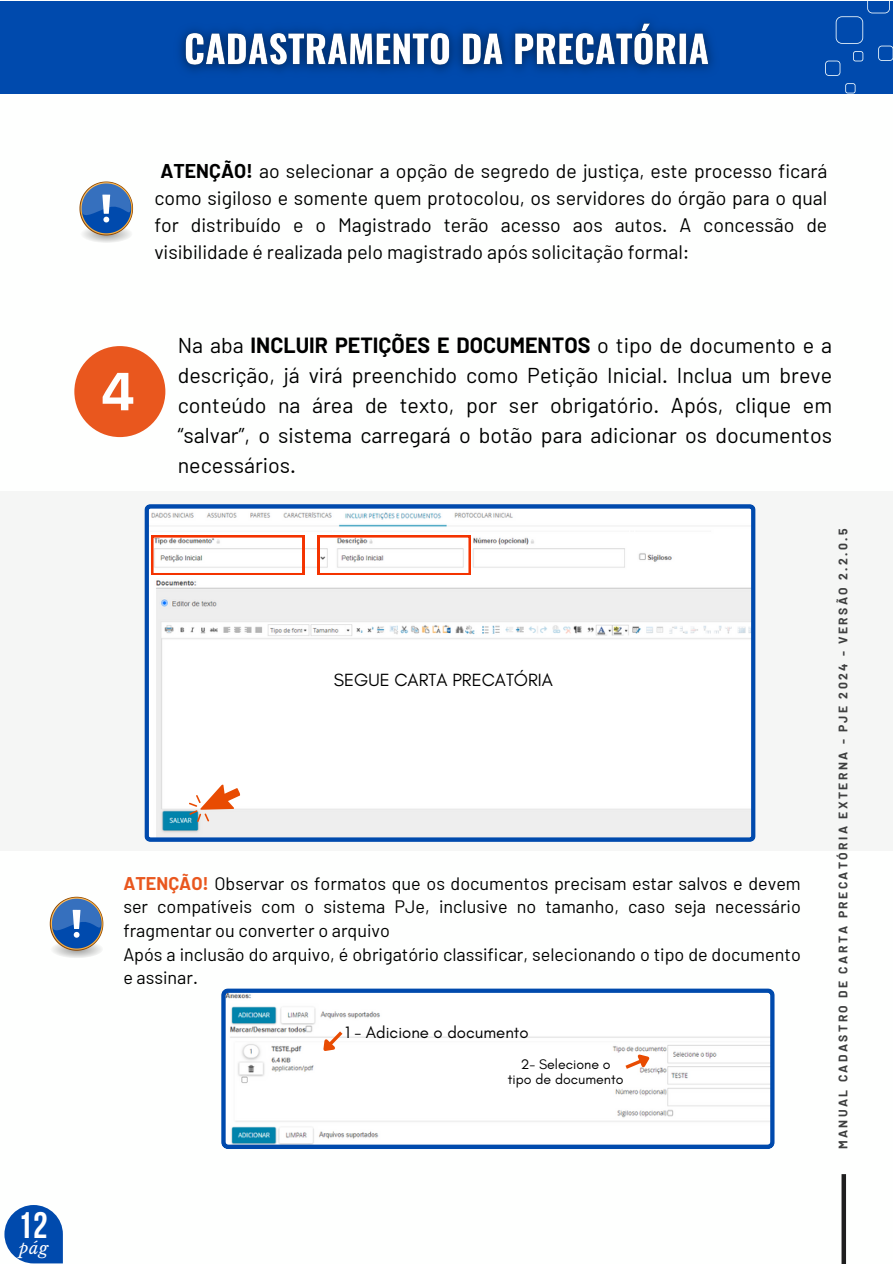
<style>
.page{position:relative;width:893px;height:1264px;background:#fff}
.page>*{position:absolute;margin:0;border:0;box-sizing:border-box;transform-origin:0 0}
.t1{font:700 36.75px "Bebas Neue";color:#fff}
.t2{font:21.45px/29.8px "Barlow";color:#000;text-align:justify}
.t3{font:19.5px/27px "Barlow";color:#000;text-align:justify}
.t4{font:18px/23.7px "Barlow";color:#000}
.t5{font:18px "Glacial Indifference";color:#000}
.t6{font:16.8px "Glacial Indifference";color:#000}
.t7{font:italic 16.5px "Libre Baskerville";color:#fff}
.t8{font:14.1px/14.7px "Glacial Indifference";color:#000;text-align:center}
.t9{font:700 12.15px "Barlow";letter-spacing:.2em;color:#3e3f3f}
.s1{font-weight:700}
.s2{font-weight:700;color:#e9571e}
</style>
<div class="page">
<div style="left:841px;top:1174px;width:5px;height:89px;background:#1e1e1e"></div>
<div style="left:0;top:1px;width:892px;height:92px;background:#004aad"></div>
<svg style="left:825px;top:1px;width:67px;height:75px"></svg>
<svg style="left:845px;top:83px;width:10px;height:10px"></svg>
<div style="left:0;top:491px;width:892px;height:360px;background:#f5f6f5"></div>
<svg style="left:144px;top:504px;width:611px;height:337px"></svg>
<svg style="left:74px;top:346px;width:91px;height:91px"></svg>
<svg style="left:151px;top:535px;width:153px;height:39px"></svg>
<svg style="left:318px;top:535px;width:152px;height:39px"></svg>
<svg style="left:189px;top:783px;width:52px;height:39px"></svg>
<svg style="left:4px;top:1205px;width:59px;height:58px"></svg>
<img style="left:179px;top:22px;width:534px;height:50px">
<svg style="left:49px;top:896px;width:54px;height:62px"></svg>
<svg style="left:221px;top:988px;width:553px;height:161px"></svg>
<svg style="left:312px;top:1027px;width:34px;height:33px"></svg>
<svg style="left:621px;top:1047px;width:36px;height:26px"></svg>
<svg style="left:79px;top:181px;width:54px;height:62px"></svg>
<h1 class="t1" style="left:18px;top:1210px;width:31px">12</h1>
<p class="t7" style="left:19px;top:1238px;width:31px">pág</p>
<p class="t3" style="left:154px;top:157px;width:674px;text-indent:6px"><span class="s1">ATENÇÃO!</span> ao selecionar a opção de segredo de justiça, este processo ficará como sigiloso e somente quem protocolou, os servidores do órgão para o qual for distribuído e o Magistrado terão acesso aos autos. A concessão de visibilidade é realizada pelo magistrado após solicitação formal:</p>
<p class="t2" style="left:178px;top:330px;width:656px">Na aba <span class="s1">INCLUIR PETIÇÕES E DOCUMENTOS</span> o tipo de documento e a descrição, já virá preenchido como Petição Inicial. Inclua um breve conteúdo na área de texto, por ser obrigatório. Após, clique em “salvar”, o sistema carregará o botão para adicionar os documentos necessários.</p>
<p class="t5" style="left:334px;top:669px;width:221px">SEGUE CARTA PRECATÓRIA</p>
<p class="t4" style="left:123px;top:870px;width:679px"><span class="s2">ATENÇÃO!</span> Observar os formatos que os documentos precisam estar salvos e devem ser compatíveis com o sistema PJe, inclusive no tamanho, caso seja necessário fragmentar ou converter o arquivo<br>Após a inclusão do arquivo, é obrigatório classificar, selecionando o tipo de documento e assinar.</p>
<p class="t6" style="left:345px;top:1022px;width:185px">1 - Adicione o documento</p>
<p class="t8" style="left:508px;top:1056px;width:117px">2- Selecione o tipo de documento</p>
<p class="t9" style="left:835px;top:1149px;width:622px;rotate:-90deg">MANUAL CADASTRO DE CARTA PRECATÓRIA EXTERNA - PJE 2024 - VERSÃO 2.2.0.5</p>
</div>
